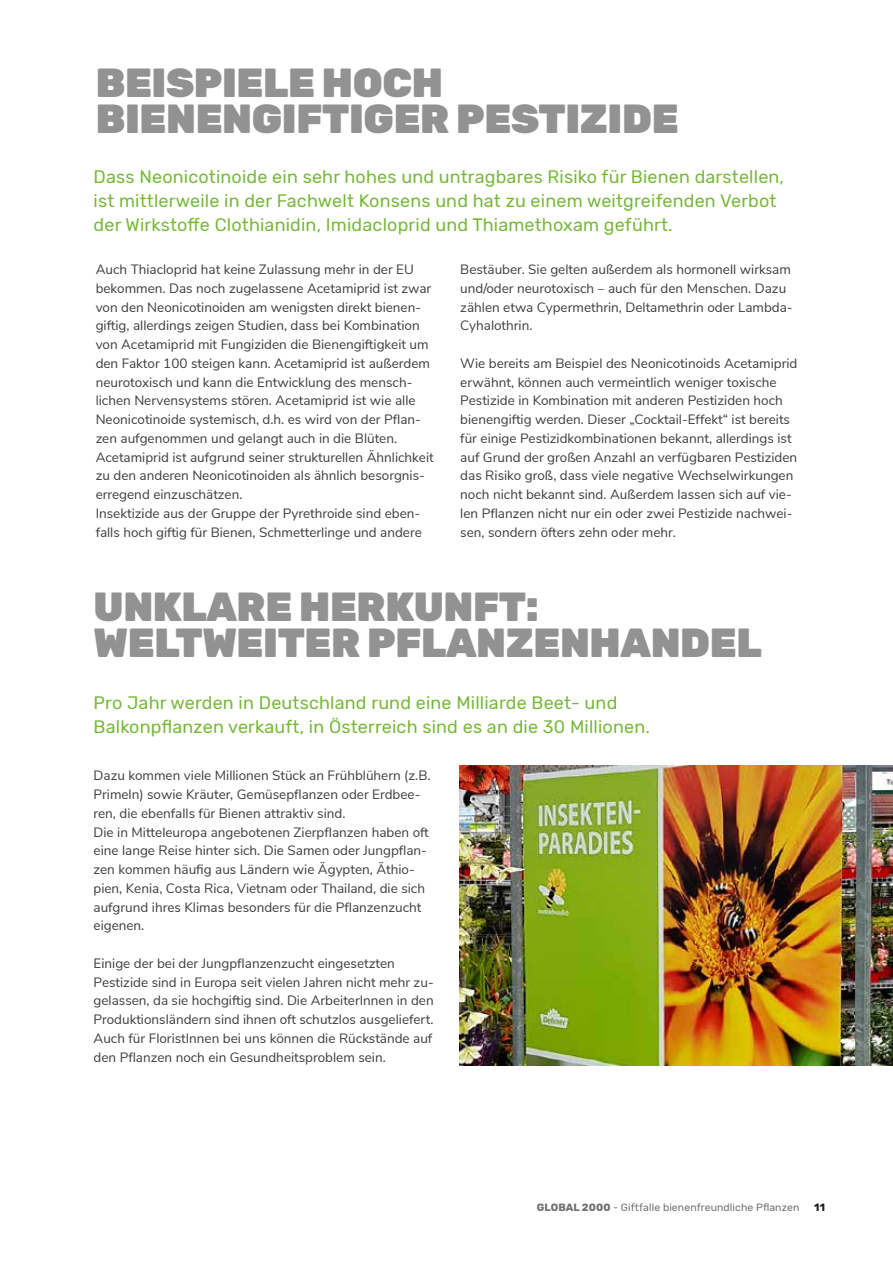
<style>
.page{position:relative;width:893px;height:1263px;background:#fff}
.page>*{position:absolute;margin:0;border:0;box-sizing:border-box;transform-origin:0 0}
.t1{font:900 40.5px/36px "Rubik";letter-spacing:-.01em;color:#939292}
.t2{font:18px/24px "Rubik";letter-spacing:.01em;color:#76b838}
.t3{font:13.5px/18.8px "Nunito Sans";color:#3d3d3c}
.t4{font:10.5px "Rubik";letter-spacing:.01em;color:#70706f}
.t5{font:700 10.5px "Rubik";color:#1d1d1b}
.s1{font-weight:700}
</style>
<div class="page">
<img style="left:459px;top:766px;width:434px;height:300px">
<h1 class="t1" style="left:96px;top:66px;width:584px">BEISPIELE HOCH<br>BIENENGIFTIGER PESTIZIDE</h1>
<h2 class="t2" style="left:94px;top:165px;width:692px">Dass Neonicotinoide ein sehr hohes und untragbares Risiko für Bienen darstellen, ist mittlerweile in der Fachwelt Konsens und hat zu einem weitgreifenden Verbot der Wirkstoffe Clothianidin, Imidacloprid und Thiamethoxam geführt.</h2>
<p class="t3" style="left:96px;top:259px;width:340px">Auch Thiacloprid hat keine Zulassung mehr in der EU bekommen. Das noch zugelassene Acetamiprid ist zwar von den Neonicotinoiden am wenigsten direkt bienen&shy;giftig, allerdings zeigen Studien, dass bei Kombination von Acetamiprid mit Fungiziden die Bienengiftigkeit um den Faktor 100 steigen kann. Acetamiprid ist außerdem neurotoxisch und kann die Entwicklung des mensch&shy;lichen Nervensystems stören. Acetamiprid ist wie alle Neonicotinoide systemisch, d.h. es wird von der Pflan&shy;zen aufgenommen und gelangt auch in die Blüten.<br>Acetamiprid ist aufgrund seiner strukturellen Ähnlichkeit zu den anderen Neonicotinoiden als ähnlich besorgnis&shy;erregend einzuschätzen.<br>Insektizide aus der Gruppe der Pyrethroide sind eben&shy;falls hoch giftig für Bienen, Schmetterlinge und andere</p>
<p class="t3" style="left:460px;top:259px;width:334px">Bestäuber. Sie gelten außerdem als hormonell wirksam und/oder neurotoxisch – auch für den Menschen. Dazu zählen etwa Cypermethrin, Deltamethrin oder Lambda-Cyhalothrin.</p>
<p class="t3" style="left:460px;top:353px;width:339px">Wie bereits am Beispiel des Neonicotinoids Acetamiprid erwähnt, können auch vermeintlich weniger toxische Pestizide in Kombination mit anderen Pestiziden hoch bienengiftig werden. Dieser „Cocktail-Effekt“ ist bereits für einige Pestizidkombinationen bekannt, allerdings ist auf Grund der großen Anzahl an verfügbaren Pestiziden das Risiko groß, dass viele negative Wechselwirkungen noch nicht bekannt sind. Außerdem lassen sich auf vie&shy;len Pflanzen nicht nur ein oder zwei Pestizide nachwei&shy;sen, sondern öfters zehn oder mehr.</p>
<h1 class="t1" style="left:94px;top:590px;width:670px">UNKLARE HERKUNFT:<br>WELTWEITER PFLANZENHANDEL</h1>
<h2 class="t2" style="left:94px;top:691px;width:558px">Pro Jahr werden in Deutschland rund eine Milliarde Beet- und<br>Balkonpflanzen verkauft, in Österreich sind es an die 30 Millionen.</h2>
<p class="t3" style="left:94px;top:765px;width:338px">Dazu kommen viele Millionen Stück an Frühblühern (z.B.<br>Primeln) sowie Kräuter, Gemüsepflanzen oder Erdbee&shy;ren, die ebenfalls für Bienen attraktiv sind.<br>Die in Mitteleuropa angebotenen Zierpflanzen haben oft eine lange Reise hinter sich. Die Samen oder Jungpflan&shy;zen kommen häufig aus Ländern wie Ägypten, Äthio&shy;pien, Kenia, Costa Rica, Vietnam oder Thailand, die sich aufgrund ihres Klimas besonders für die Pflanzenzucht eigenen.</p>
<p class="t3" style="left:94px;top:953px;width:342px">Einige der bei der Jungpflanzenzucht eingesetzten Pestizide sind in Europa seit vielen Jahren nicht mehr zu&shy;gelassen, da sie hochgiftig sind. Die ArbeiterInnen in den Produktionsländern sind ihnen oft schutzlos ausgeliefert.<br>Auch für FloristInnen bei uns können die Rückstände auf den Pflanzen noch ein Gesundheitsproblem sein.</p>
<p class="t4" style="left:537px;top:1201px;width:264px"><span class="s1">GLOBAL 2000</span> - Giftfalle bienenfreundliche Pflanzen</p>
<p class="t5" style="left:814px;top:1201px;width:12px">11</p>
</div>
